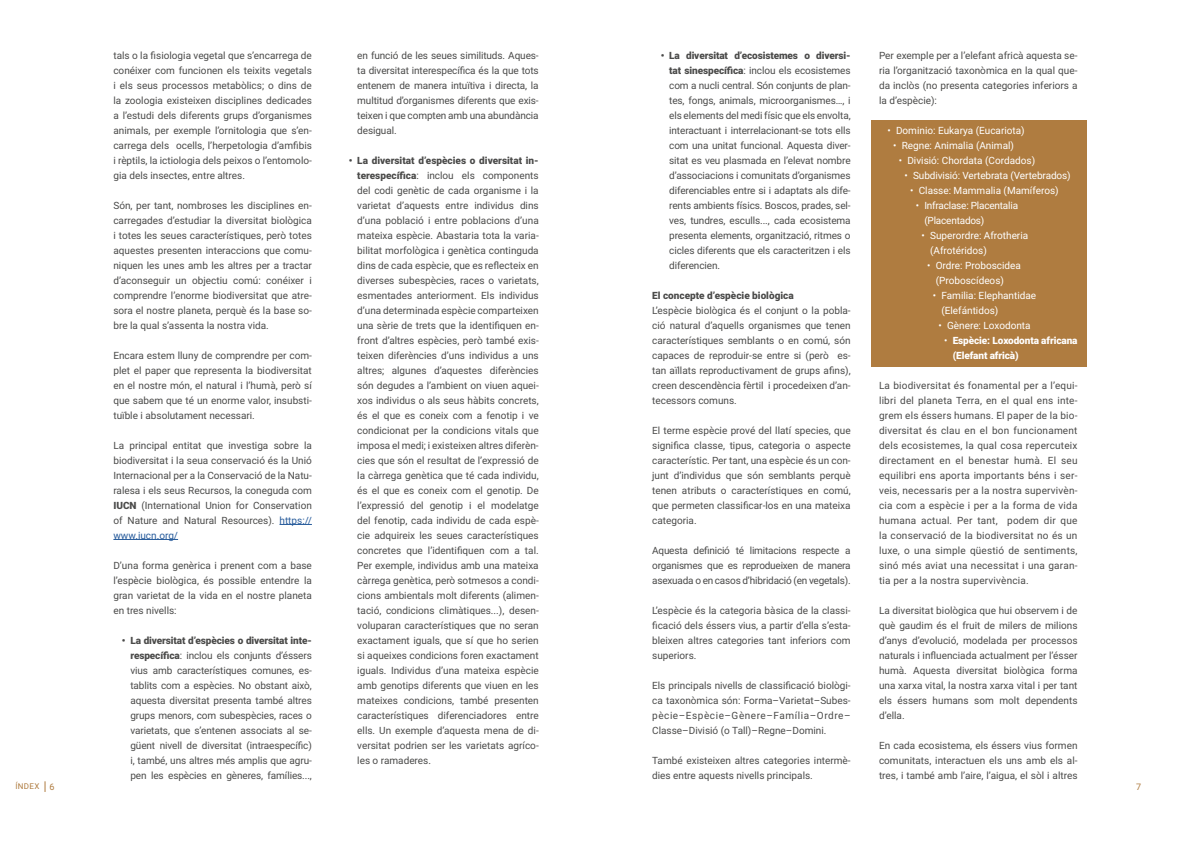
<style>
.page{position:relative;width:1191px;height:842px;background:#fff}
.page>*{position:absolute;margin:0;border:0;box-sizing:border-box;transform-origin:0 0}
.t1{font:10px/15px "Roboto";color:#4a4a49;text-align:justify}
.t2{font:10px/15px "Roboto";color:#fff}
.t3{font:900 10px/15px "Roboto";letter-spacing:-.01em;color:#fff}
.t4{font:10px/15px "Roboto";letter-spacing:-.02em;color:#fff}
.t5{font:900 10px "Roboto";color:#4a4a49}
.t6{font:9px "Roboto";color:#af7c40}
.t7{font:8px "Roboto";letter-spacing:.035em;color:#af7c40}
.s1{font-weight:900}
.s2{color:#275b9b}
.s3{font-weight:400}
.s4{font-size:9px}
</style>
<div class="page">
<div style="left:871px;top:120px;width:215px;height:247px;background:#af7c40"></div>
<hr style="left:279px;top:524px;width:33px;height:1px;background:#275b9b">
<hr style="left:113px;top:539px;width:65px;height:1px;background:#275b9b">
<p class="t1" style="left:113px;top:47px;width:200px">tals o la fisiologia vegetal que s’encarrega de conéixer com funcionen els teixits vegetals i els seus processos metabòlics; o dins de la zoologia existeixen disciplines dedicades a l’estudi dels diferents grups d’organismes animals, per exemple l’ornitologia que s’en&shy;carrega dels ocells, l’herpetologia d’amfibis i rèptils, la ictiologia dels peixos o l’entomolo&shy;gia dels insectes, entre altres.</p>
<p class="t1" style="left:113px;top:197px;width:200px">Són, per tant, nombroses les disciplines en&shy;carregades d’estudiar la diversitat biològica i totes les seues característiques, però totes aquestes presenten interaccions que comu&shy;niquen les unes amb les altres per a tractar d’aconseguir un objectiu comú: conéixer i comprendre l’enorme biodiversitat que atre&shy;sora el nostre planeta, perquè és la base so&shy;bre la qual s’assenta la nostra vida.</p>
<p class="t1" style="left:113px;top:347px;width:200px">Encara estem lluny de comprendre per com&shy;plet el paper que representa la biodiversitat en el nostre món, el natural i l’humà, però sí que sabem que té un enorme valor, insubsti&shy;tuïble i absolutament necessari.</p>
<p class="t1" style="left:113px;top:437px;width:200px">La principal entitat que investiga sobre la biodiversitat i la seua conservació és la Unió Internacional per a la Conservació de la Natu&shy;ralesa i els seus Recursos, la coneguda com <span class="s1">IUCN</span> (International Union for Conservation of Nature and Natural Resources). <span class="s2">https:// www.iucn.org/</span></p>
<p class="t1" style="left:113px;top:557px;width:200px">D’una forma genèrica i prenent com a base l’espècie biològica, és possible entendre la gran varietat de la vida en el nostre planeta en tres nivells:</p>
<p class="t1" style="left:130px;top:632px;width:183px;text-indent:-8px"><span class="s1">• La diversitat d’espècies o diversitat inte&shy;respecífica</span>: inclou els conjunts d’éssers vius amb característiques comunes, es&shy;tablits com a espècies. No obstant això, aquesta diversitat presenta també altres grups menors, com subespècies, races o varietats, que s’entenen associats al se&shy;güent nivell de diversitat (intraespecífic) i, també, uns altres més amplis que agru&shy;pen les espècies en gèneres, famílies...,</p>
<p class="t1" style="left:357px;top:47px;width:183px">en funció de les seues similituds. Aques&shy;ta diversitat interespecífica és la que tots entenem de manera intuïtiva i directa, la multitud d’organismes diferents que exis&shy;teixen i que compten amb una abundància desigual.</p>
<p class="t1" style="left:357px;top:152px;width:183px;text-indent:-8px"><span class="s1">• La diversitat d’espècies o diversitat in&shy;terespecífica</span>: inclou els components del codi genètic de cada organisme i la varietat d’aquests entre individus dins d’una població i entre poblacions d’una mateixa espècie. Abastaria tota la varia&shy;bilitat morfològica i genètica continguda dins de cada espècie, que es reflecteix en diverses subespècies, races o varietats, esmentades anteriorment. Els individus d’una determinada espècie comparteixen una sèrie de trets que la identifiquen en&shy;front d’altres espècies, però també exis&shy;teixen diferències d’uns individus a uns altres; algunes d’aquestes diferències són degudes a l’ambient on viuen aquei&shy;xos individus o als seus hàbits concrets, és el que es coneix com a fenotip i ve condicionat per la condicions vitals que imposa el medi; i existeixen altres diferèn&shy;cies que són el resultat de l’expressió de la càrrega genètica que té cada individu, és el que es coneix com el genotip. De l’expressió del genotip i el modelatge del fenotip, cada individu de cada espè&shy;cie adquireix les seues característiques concretes que l’identifiquen com a tal.<br>Per exemple, individus amb una mateixa càrrega genètica, però sotmesos a condi&shy;cions ambientals molt diferents (alimen&shy;tació, condicions climàtiques...), desen&shy;voluparan característiques que no seran exactament iguals, que sí que ho serien si aqueixes condicions foren exactament iguals. Individus d’una mateixa espècie amb genotips diferents que viuen en les mateixes condicions, també presenten característiques diferenciadores entre ells. Un exemple d’aquesta mena de di&shy;versitat podrien ser les varietats agríco&shy;les o ramaderes.</p>
<p class="t1" style="left:879px;top:47px;width:200px">Per exemple per a l’elefant africà aquesta se&shy;ria l’organització taxonòmica en la qual que&shy;da inclòs (no presenta categories inferiors a la d’espècie):</p>
<p class="t2" style="left:887px;top:122px;width:139px">• Dominio: Eukarya (Eucariota)</p>
<p class="t2" style="left:893px;top:137px;width:122px">• Regne: Animalia (Animal)</p>
<p class="t2" style="left:899px;top:152px;width:138px">• Divisió: Chordata (Cordados)</p>
<p class="t2" style="left:904px;top:167px;width:168px">• Subdivisió: Vertebrata (Vertebrados)</p>
<p class="t2" style="left:910px;top:182px;width:150px">• Classe: Mammalia (Mamíferos)</p>
<p class="t4" style="left:924px;top:197px;width:95px;text-indent:-8px">• Infraclase: Placentalia (Placentados)</p>
<p class="t2" style="left:930px;top:227px;width:100px;text-indent:-8px">• Superordre: Afrotheria (Afrotéridos)</p>
<p class="t2" style="left:935px;top:257px;width:87px;text-indent:-8px">• Ordre: Proboscidea (Proboscídeos)</p>
<p class="t2" style="left:941px;top:287px;width:96px;text-indent:-8px">• Familia: Elephantidae (Elefántidos)</p>
<p class="t2" style="left:938px;top:317px;width:94px">• Gènere: Loxodonta</p>
<p class="t3" style="left:952px;top:332px;width:126px;text-indent:-8px"><span class="s3">•</span> Espècie: Loxodonta africana (Elefant africà)</p>
<p class="t1" style="left:879px;top:377px;width:200px">La biodiversitat és fonamental per a l’equi&shy;libri del planeta Terra, en el qual ens inte&shy;grem els éssers humans. El paper de la bio&shy;diversitat és clau en el bon funcionament dels ecosistemes, la qual cosa repercuteix directament en el benestar humà. El seu equilibri ens aporta importants béns i ser&shy;veis, necessaris per a la nostra supervivèn&shy;cia com a espècie i per a la forma de vida humana actual. Per tant, podem dir que la conservació de la biodiversitat no és un luxe, o una simple qüestió de sentiments, sinó més aviat una necessitat i una garan&shy;tia per a la nostra supervivència.</p>
<p class="t1" style="left:879px;top:602px;width:200px">La diversitat biològica que hui observem i de què gaudim és el fruit de milers de milions d’anys d’evolució, modelada per processos naturals i influenciada actualment per l’ésser humà. Aquesta diversitat biològica forma una xarxa vital, la nostra xarxa vital i per tant els éssers humans som molt dependents d’ella.</p>
<p class="t1" style="left:879px;top:737px;width:200px">En cada ecosistema, els éssers vius formen comunitats, interactuen els uns amb els al&shy;tres, i també amb l’aire, l’aigua, el sòl i altres</p>
<p class="t1" style="left:669px;top:47px;width:183px;text-indent:-8px"><span class="s1">• La diversitat d’ecosistemes o diversi&shy;tat sinespecífica</span>: inclou els ecosistemes com a nucli central. Són conjunts de plan&shy;tes, fongs, animals, microorganismes…, i els elements del medi físic que els envolta, interactuant i interrelacionant-se tots ells com una unitat funcional. Aquesta diver&shy;sitat es veu plasmada en l’elevat nombre d’associacions i comunitats d’organismes diferenciables entre si i adaptats als dife&shy;rents ambients físics. Boscos, prades, sel&shy;ves, tundres, esculls..., cada ecosistema presenta elements, organització, ritmes o cicles diferents que els caracteritzen i els diferencien.</p>
<p class="t5" style="left:652px;top:288px;width:143px">El concepte d’espècie biològica</p>
<p class="t1" style="left:652px;top:302px;width:200px">L’espècie biològica és el conjunt o la pobla&shy;ció natural d’aquells organismes que tenen característiques semblants o en comú, són capaces de reproduir-se entre si (però es&shy;tan aïllats reproductivament de grups afins), creen descendència fèrtil i procedeixen d’an&shy;tecessors comuns.</p>
<p class="t1" style="left:652px;top:422px;width:200px">El terme espècie prové del llatí species, que significa classe, tipus, categoria o aspecte característic. Per tant, una espècie és un con&shy;junt d’individus que són semblants perquè tenen atributs o característiques en comú, que permeten classificar-los en una mateixa categoria.</p>
<p class="t1" style="left:652px;top:542px;width:200px">Aquesta definició té limitacions respecte a organismes que es reprodueixen de manera asexuada o en casos d’hibridació (en vegetals).</p>
<p class="t1" style="left:652px;top:602px;width:200px">L’espècie és la categoria bàsica de la classi&shy;ficació dels éssers vius, a partir d’ella s’esta&shy;bleixen altres categories tant inferiors com superiors.</p>
<p class="t1" style="left:652px;top:677px;width:200px">Els principals nivells de classificació biològi&shy;ca taxonòmica són: Forma–Varietat–Subes&shy;pècie–Espècie–Gènere–Família–Ordre– Classe–Divisió (o Tall)–Regne–Domini.</p>
<p class="t1" style="left:652px;top:752px;width:200px">També existeixen altres categories intermè&shy;dies entre aquests nivells principals.</p>
<p class="t7" style="left:16px;top:781px;width:41px">ÍNDEX <span class="s4">6</span></p>
<p class="t6" style="left:1136px;top:780px;width:7px">7</p>
</div>
